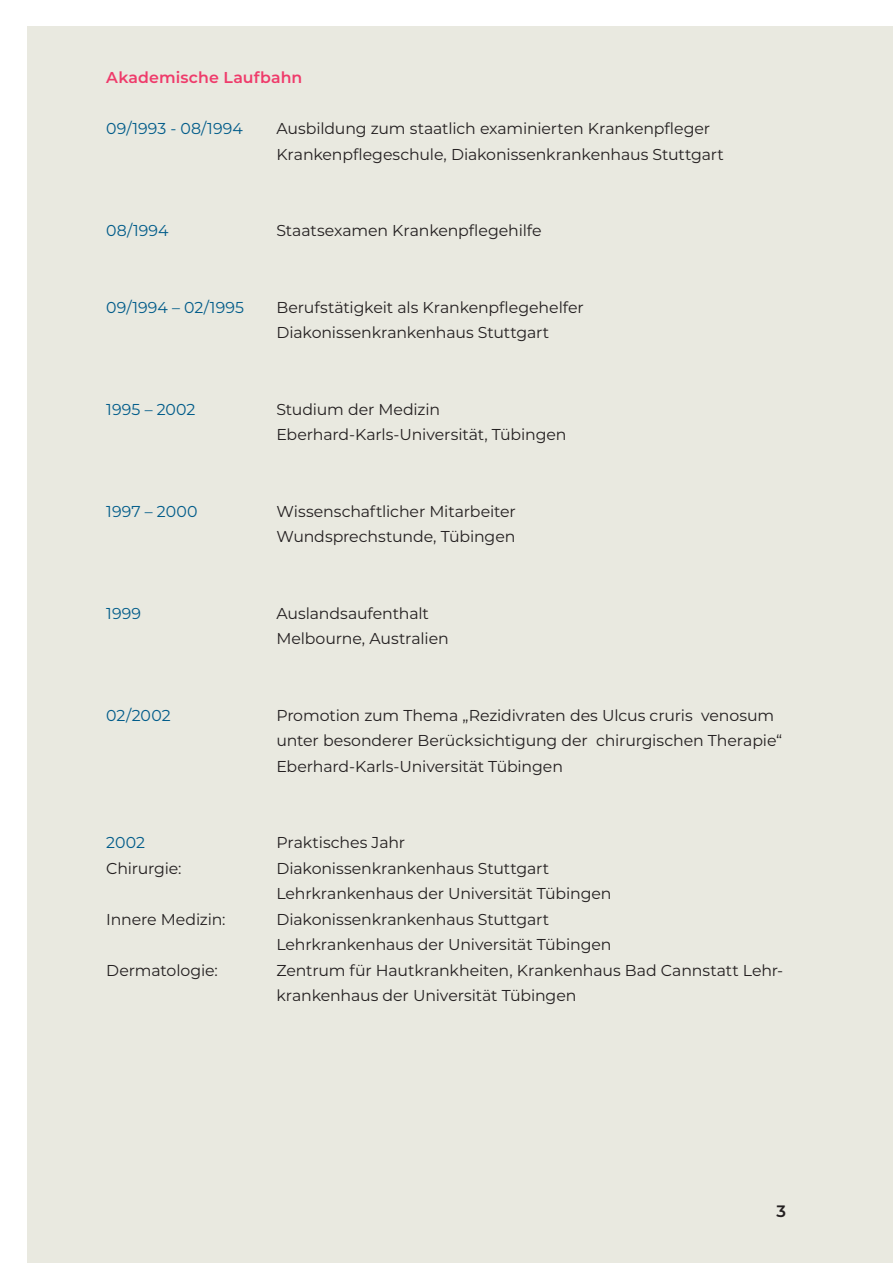
<style>
.page{position:relative;width:893px;height:1263px;background:#fff}
.page>*{position:absolute;margin:0;border:0;box-sizing:border-box;transform-origin:0 0}
.t1{font:600 16.5px "Montserrat";color:#231f20}
._5-Vita{font:15.75px/25.5px "Montserrat";letter-spacing:-.005em;color:#231f20}
._5-Vita-2{font:15.75px "Montserrat";letter-spacing:.01em;color:#015c8a}
._2-Subhead{font:600 15.75px "Montserrat";letter-spacing:.01em;color:#ef3b6b}
</style>
<div class="page">
<div style="left:28px;top:27px;width:865px;height:1236px;background:#e9e9e0"></div>
<p class="_2-Subhead" style="left:106px;top:67px;width:198px">Akademische Laufbahn</p>
<p class="_5-Vita-2" style="left:106px;top:118px;width:138px">09/1993 - 08/1994</p>
<p class="_5-Vita" style="left:276px;top:115px;width:435px">Ausbildung zum staatlich examinierten Krankenpfleger</p>
<p class="_5-Vita" style="left:276px;top:141px;width:449px">Krankenpflegeschule, Diakonissenkrankenhaus Stuttgart</p>
<p class="_5-Vita-2" style="left:106px;top:220px;width:64px">08/1994</p>
<p class="_5-Vita" style="left:276px;top:217px;width:267px">Staatsexamen Krankenpflegehilfe</p>
<p class="_5-Vita-2" style="left:106px;top:296px;width:139px">09/1994 – 02/1995</p>
<p class="_5-Vita" style="left:276px;top:294px;width:309px">Berufstätigkeit als Krankenpflegehelfer</p>
<p class="_5-Vita" style="left:276px;top:319px;width:274px">Diakonissenkrankenhaus Stuttgart</p>
<p class="_5-Vita-2" style="left:106px;top:398px;width:91px">1995 – 2002</p>
<p class="_5-Vita" style="left:276px;top:396px;width:165px">Studium der Medizin</p>
<p class="_5-Vita" style="left:276px;top:421px;width:292px">Eberhard-Karls-Universität, Tübingen</p>
<p class="_5-Vita-2" style="left:106px;top:500px;width:93px">1997 – 2000</p>
<p class="_5-Vita" style="left:276px;top:498px;width:241px">Wissenschaftlicher Mitarbeiter</p>
<p class="_5-Vita" style="left:276px;top:523px;width:241px">Wundsprechstunde, Tübingen</p>
<p class="_5-Vita-2" style="left:106px;top:602px;width:36px">1999</p>
<p class="_5-Vita" style="left:276px;top:600px;width:154px">Auslandsaufenthalt</p>
<p class="_5-Vita" style="left:276px;top:625px;width:174px">Melbourne, Australien</p>
<p class="_5-Vita-2" style="left:106px;top:704px;width:66px">02/2002</p>
<p class="_5-Vita" style="left:276px;top:702px;width:507px">Promotion zum Thema „Rezidivraten des Ulcus cruris venosum unter besonderer Berücksichtigung der chirurgischen Therapie“</p>
<p class="_5-Vita" style="left:276px;top:753px;width:288px">Eberhard-Karls-Universität Tübingen</p>
<p class="_5-Vita-2" style="left:106px;top:832px;width:40px">2002</p>
<p class="_5-Vita" style="left:276px;top:829px;width:130px">Praktisches Jahr</p>
<p class="_5-Vita" style="left:106px;top:855px;width:77px">Chirurgie:</p>
<p class="_5-Vita" style="left:276px;top:855px;width:274px">Diakonissenkrankenhaus Stuttgart</p>
<p class="_5-Vita" style="left:276px;top:880px;width:337px">Lehrkrankenhaus der Universität Tübingen</p>
<p class="_5-Vita" style="left:106px;top:906px;width:121px">Innere Medizin:</p>
<p class="_5-Vita" style="left:276px;top:906px;width:274px">Diakonissenkrankenhaus Stuttgart</p>
<p class="_5-Vita" style="left:276px;top:931px;width:337px">Lehrkrankenhaus der Universität Tübingen</p>
<p class="_5-Vita" style="left:106px;top:957px;width:113px">Dermatologie:</p>
<p class="_5-Vita" style="left:276px;top:957px;width:508px">Zentrum für Hautkrankheiten, Krankenhaus Bad Cannstatt Lehr&shy;krankenhaus der Universität Tübingen</p>
<p class="t1" style="left:776px;top:1199px;width:11px">3</p>
</div>
